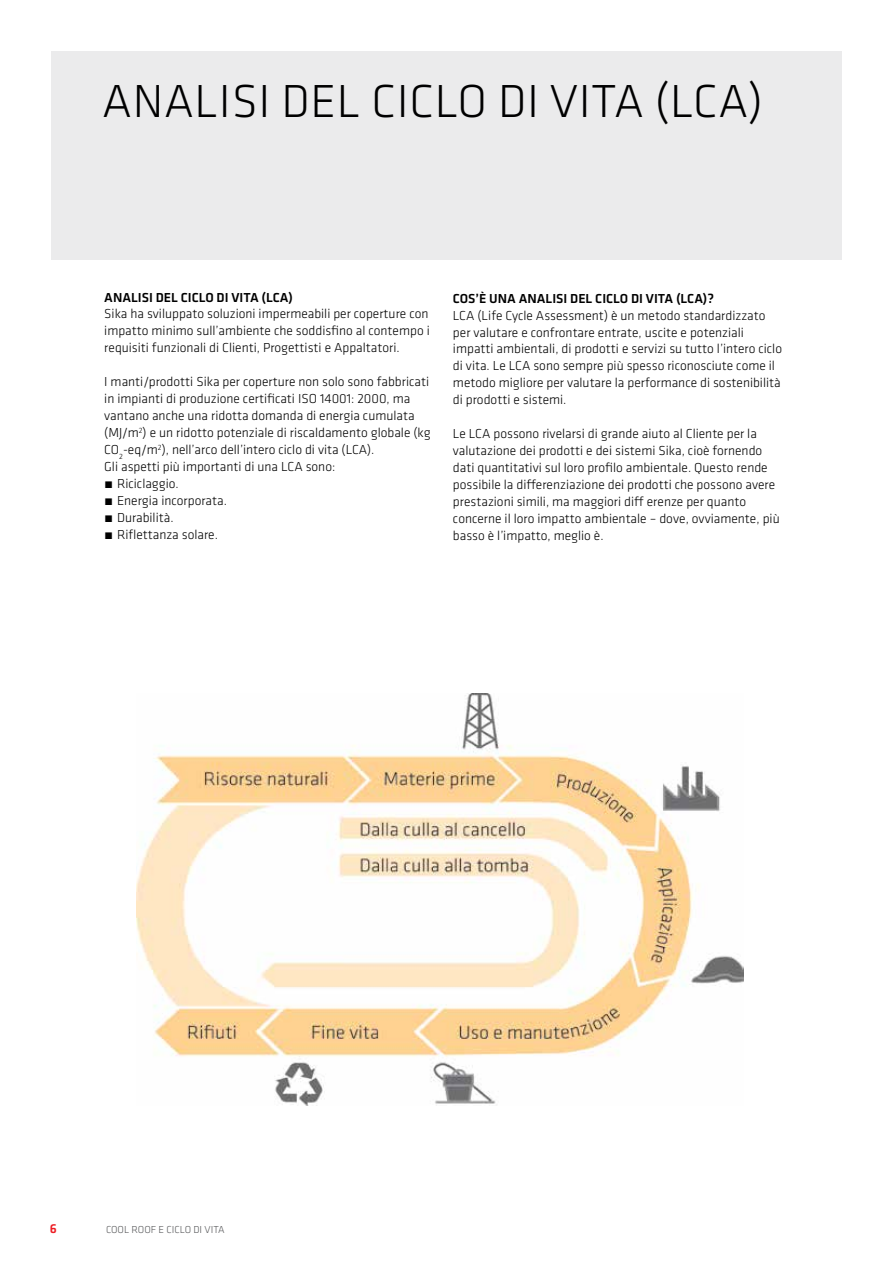
<style>
.page{position:relative;width:893px;height:1263px;background:#fff}
.page>*{position:absolute;margin:0;border:0;box-sizing:border-box;transform-origin:0 0}
.t1{font:300 48px "Klavika";letter-spacing:.015em;color:#000}
.t2{font:300 13.5px/17px "Klavika";color:#000}
.t3{font:500 13.5px "Klavika";color:#000}
.t4{font:500 13.5px "Klavika";color:#ed1d24}
.t5{font:300 10.5px "Klavika";color:#58595b}
</style>
<div class="page">
<img style="left:136px;top:693px;width:608px;height:413px">
<div style="left:51px;top:51px;width:791px;height:208px;background:#e6e7e8"></div>
<h1 class="t1" style="left:102px;top:72px;width:662px">ANALISI DEL CICLO DI VITA (LCA)</h1>
<p class="t3" style="left:104px;top:288px;width:190px">ANALISI DEL CICLO DI VITA (LCA)</p>
<p class="t2" style="left:104px;top:305px;width:327px;text-align:justify">Sika ha sviluppato soluzioni impermeabili per coperture con impatto minimo sull’ambiente che soddisfino al contempo i requisiti funzionali di Clienti, Progettisti e Appaltatori.</p>
<p class="t2" style="left:104px;top:373px;width:328px">I manti/prodotti Sika per coperture non solo sono fabbricati in impianti di produzione certificati ISO 14001: 2000, ma vantano anche una ridotta domanda di energia cumulata (MJ/m<sup>2</sup>) e un ridotto potenziale di riscaldamento globale (kg CO<sub>2</sub>-eq/m<sup>2</sup>), nell’arco dell’intero ciclo di vita (LCA).<br>Gli aspetti più importanti di una LCA sono:<br>́ Riciclaggio.<br>́ Energia incorporata.<br>́ Durabilità.<br>́ Riflettanza solare.</p>
<p class="t3" style="left:453px;top:289px;width:263px">COS’È UNA ANALISI DEL CICLO DI VITA (LCA)?</p>
<p class="t2" style="left:453px;top:306px;width:331px">LCA (Life Cycle Assessment) è un metodo standardizzato per valutare e confrontare entrate, uscite e potenziali impatti ambientali, di prodotti e servizi su tutto l’intero ciclo di vita. Le LCA sono sempre più spesso riconosciute come il metodo migliore per valutare la performance di sostenibilità di prodotti e sistemi.</p>
<p class="t2" style="left:453px;top:425px;width:328px">Le LCA possono rivelarsi di grande aiuto al Cliente per la valutazione dei prodotti e dei sistemi Sika, cioè fornendo dati quantitativi sul loro profilo ambientale. Questo rende possibile la differenziazione dei prodotti che possono avere prestazioni simili, ma maggiori diff erenze per quanto concerne il loro impatto ambientale – dove, ovviamente, più basso è l’impatto, meglio è.</p>
<p class="t4" style="left:50px;top:1220px;width:9px">6</p>
<p class="t5" style="left:106px;top:1223px;width:120px">COOL ROOF E CICLO DI VITA</p>
</div>
